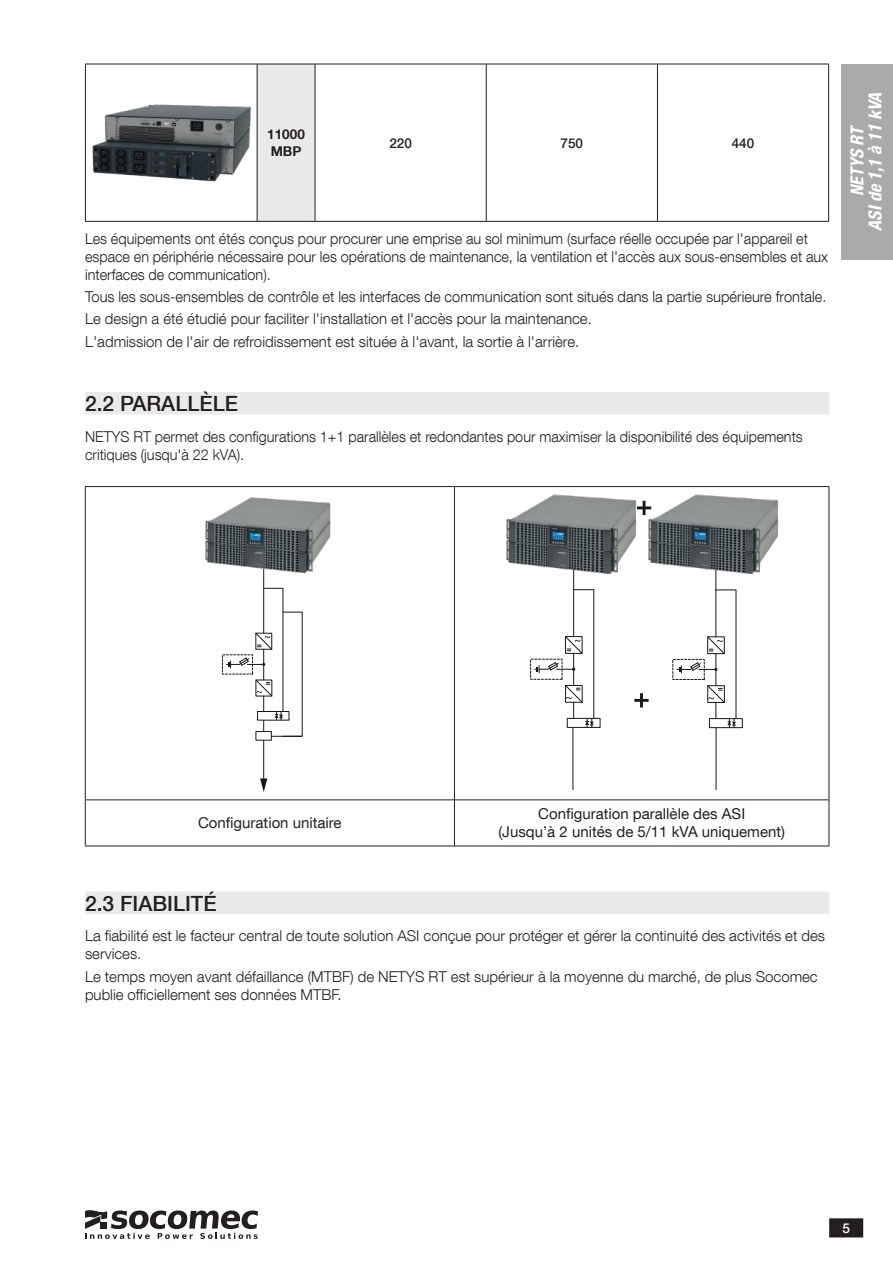
<style>
.page{position:relative;width:893px;height:1263px;background:#fff}
.page>*{position:absolute;margin:0;border:0;box-sizing:border-box;transform-origin:0 0}
.t1{font:500 21px "Helvetica Neue LT Com";color:#241f1f}
.t2{font:italic 700 condensed 18px/18px "Helvetica Neue LT Com";color:#fff;text-align:center}
.t3{font:300 15px/22.2px "Helvetica Neue LT Com";color:#241f1f}
.t4{font:300 15px/18px "Helvetica Neue LT Com";color:#241f1f;scale:.96 1}
.t5{font:15px/18px "Helvetica Neue LT Com";color:#241f1f;text-align:center}
.t6{font:500 13.5px "Helvetica Neue LT Com";color:#241f1f}
.t7{font:700 13.5px/16.2px "Helvetica Neue LT Com";color:#241f1f}
.t8{font:500 13.5px "Helvetica Neue LT Com";color:#fff}
</style>
<div class="page">
<div style="left:85px;top:392px;width:744px;height:22px;background:#ebeaea"></div>
<div style="left:85px;top:891px;width:744px;height:23px;background:#ebeaea"></div>
<div style="left:257px;top:64px;width:58px;height:157px;background:#ebeaea"></div>
<hr style="left:315px;top:64px;width:171px;height:1px;background:#241f1f">
<hr style="left:486px;top:64px;width:171px;height:1px;background:#241f1f">
<hr style="left:486px;top:64px;width:1px;height:157px;background:#241f1f">
<hr style="left:657px;top:64px;width:172px;height:1px;background:#241f1f">
<hr style="left:657px;top:64px;width:1px;height:157px;background:#241f1f">
<hr style="left:315px;top:221px;width:171px;height:1px;background:#241f1f">
<hr style="left:486px;top:221px;width:171px;height:1px;background:#241f1f">
<hr style="left:657px;top:221px;width:172px;height:1px;background:#241f1f">
<hr style="left:828px;top:64px;width:1px;height:157px;background:#241f1f">
<hr style="left:85px;top:64px;width:172px;height:1px;background:#241f1f">
<hr style="left:85px;top:64px;width:1px;height:157px;background:#241f1f">
<hr style="left:85px;top:221px;width:172px;height:1px;background:#241f1f">
<hr style="left:257px;top:64px;width:58px;height:1px;background:#241f1f">
<hr style="left:257px;top:221px;width:58px;height:1px;background:#241f1f">
<hr style="left:257px;top:64px;width:1px;height:157px;background:#241f1f">
<hr style="left:315px;top:64px;width:1px;height:157px;background:#241f1f">
<img style="left:92px;top:104px;width:159px;height:78px">
<hr style="left:85px;top:486px;width:369px;height:1px;background:#241f1f">
<hr style="left:85px;top:487px;width:1px;height:313px;background:#241f1f">
<hr style="left:454px;top:487px;width:1px;height:313px;background:#241f1f">
<hr style="left:454px;top:800px;width:1px;height:46px;background:#241f1f">
<hr style="left:454px;top:486px;width:375px;height:1px;background:#241f1f">
<hr style="left:829px;top:487px;width:1px;height:313px;background:#241f1f">
<hr style="left:85px;top:800px;width:1px;height:46px;background:#241f1f">
<hr style="left:85px;top:846px;width:369px;height:1px;background:#241f1f">
<hr style="left:829px;top:800px;width:1px;height:46px;background:#241f1f">
<hr style="left:454px;top:846px;width:375px;height:1px;background:#241f1f">
<hr style="left:85px;top:800px;width:369px;height:1px;background:#241f1f">
<hr style="left:454px;top:800px;width:375px;height:1px;background:#241f1f">
<hr style="left:263px;top:720px;width:1px;height:61px;background:#1a171b">
<svg style="left:260px;top:778px;width:7px;height:14px"></svg>
<hr style="left:263px;top:588px;width:1px;height:45px;background:#1a171b">
<hr style="left:263px;top:649px;width:1px;height:31px;background:#1a171b">
<svg style="left:255px;top:632px;width:17px;height:18px"></svg>
<svg style="left:226px;top:657px;width:39px;height:11px"></svg>
<div style="left:256px;top:731px;width:15px;height:9px;background:#fff"></div>
<div style="left:256px;top:731px;width:16px;height:9px;border:1px solid #1a171b"></div>
<hr style="left:282px;top:588px;width:1px;height:123px;background:#1a171b">
<hr style="left:272px;top:736px;width:30px;height:1px;background:#1a171b">
<svg style="left:263px;top:575px;width:20px;height:14px"></svg>
<div style="left:257px;top:711px;width:32px;height:9px;border:1px solid #1a171b"></div>
<svg style="left:255px;top:679px;width:28px;height:41px"></svg>
<img style="left:205px;top:497px;width:126px;height:78px">
<svg style="left:637px;top:501px;width:9px;height:14px"></svg>
<svg style="left:634px;top:693px;width:15px;height:14px"></svg>
<div style="left:567px;top:718px;width:33px;height:10px;border:1px solid #1a171b"></div>
<img style="left:506px;top:494px;width:131px;height:80px">
<hr style="left:716px;top:728px;width:1px;height:61px;background:#1a171b">
<hr style="left:715px;top:590px;width:1px;height:47px;background:#1a171b">
<hr style="left:715px;top:654px;width:1px;height:32px;background:#1a171b">
<svg style="left:707px;top:636px;width:18px;height:18px"></svg>
<div style="left:672px;top:659px;width:33px;height:21px;border:1px dashed #1a171b"></div>
<svg style="left:677px;top:662px;width:40px;height:11px"></svg>
<hr style="left:735px;top:590px;width:1px;height:129px;background:#1a171b">
<svg style="left:715px;top:575px;width:21px;height:15px"></svg>
<div style="left:709px;top:718px;width:33px;height:10px;border:1px solid #1a171b"></div>
<svg style="left:707px;top:685px;width:29px;height:43px"></svg>
<img style="left:646px;top:494px;width:133px;height:81px">
<hr style="left:572px;top:727px;width:1px;height:62px;background:#1a171b">
<hr style="left:573px;top:590px;width:1px;height:47px;background:#1a171b">
<hr style="left:573px;top:653px;width:1px;height:32px;background:#1a171b">
<svg style="left:565px;top:636px;width:18px;height:18px"></svg>
<svg style="left:565px;top:685px;width:29px;height:42px"></svg>
<div style="left:530px;top:659px;width:32px;height:21px;border:1px dashed #1a171b"></div>
<svg style="left:535px;top:662px;width:40px;height:11px"></svg>
<hr style="left:593px;top:590px;width:1px;height:128px;background:#1a171b">
<svg style="left:573px;top:570px;width:21px;height:20px"></svg>
<div style="left:842px;top:64px;width:51px;height:195px;background:#aaaaac"></div>
<svg style="left:85px;top:1210px;width:173px;height:29px"></svg>
<div style="left:100px;top:1222px;width:7px;height:7px;background:#241f1f"></div>
<div style="left:830px;top:1219px;width:32px;height:18px;background:#241f1f"></div>
<div style="left:829px;top:1218px;width:34px;height:19px;border:2px solid #241f1f"></div>
<p class="t7" style="left:267px;top:126px;width:39px">11000<br>MBP</p>
<p class="t6" style="left:389px;top:135px;width:24px">220</p>
<p class="t6" style="left:561px;top:135px;width:24px">750</p>
<p class="t6" style="left:732px;top:135px;width:24px">440</p>
<p class="t4" style="left:85px;top:229px;width:776px">Les équipements ont étés conçus pour procurer une emprise au sol minimum (surface réelle occupée par l'appareil et espace en périphérie nécessaire pour les opérations de maintenance, la ventilation et l'accès aux sous-ensembles et aux interfaces de communication).</p>
<p class="t3" style="left:85px;top:285px;width:743px">Tous les sous-ensembles de contrôle et les interfaces de communication sont situés dans la partie supérieure frontale.<br>Le design a été étudié pour faciliter l'installation et l'accès pour la maintenance.<br>L'admission de l'air de refroidissement est située à l'avant, la sortie à l'arrière.</p>
<h1 class="t1" style="left:85px;top:391px;width:154px">2.2 PARALLÈLE</h1>
<p class="t4" style="left:85px;top:427px;width:749px">NETYS RT permet des configurations 1+1 parallèles et redondantes pour maximiser la disponibilité des équipements critiques (jusqu'à 22 kVA).</p>
<p class="t2" style="left:848px;top:231px;width:140px;rotate:-90deg">NETYS RT<br>ASI de 1,1 à 11 kVA</p>
<p class="t5" style="left:198px;top:813px;width:145px">Configuration unitaire</p>
<p class="t5" style="left:498px;top:804px;width:288px">Configuration parallèle des ASI<br>(Jusqu’à 2 unités de 5/11 kVA uniquement)</p>
<h1 class="t1" style="left:85px;top:890px;width:133px">2.3 FIABILITÉ</h1>
<p class="t3" style="left:85px;top:927px;width:741px;line-height:18px">La fiabilité est le facteur central de toute solution ASI conçue pour protéger et gérer la continuité des activités et des services.</p>
<p class="t3" style="left:85px;top:967px;width:734px;line-height:18px">Le temps moyen avant défaillance (MTBF) de NETYS RT est supérieur à la moyenne du marché, de plus Socomec publie officiellement ses données MTBF.</p>
<p class="t8" style="left:842px;top:1220px;width:9px">5</p>
</div>
